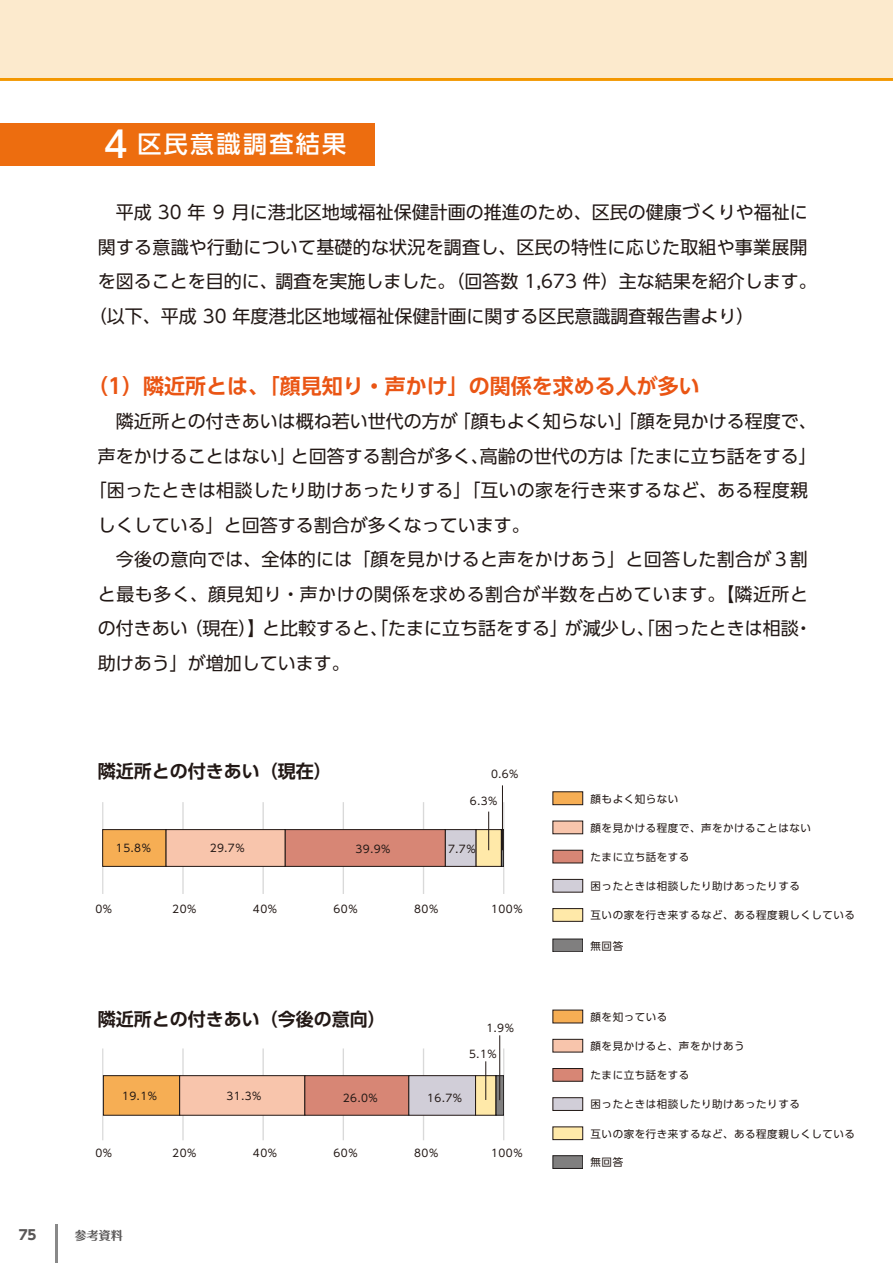
<style>
.page{position:relative;width:893px;height:1263px;background:#fff}
.page>*{position:absolute;margin:0;border:0;box-sizing:border-box;transform-origin:0 0}
.t1{font:500 24px "UD Shin Go Pro";letter-spacing:.1em;color:#fff}
.t2{font:700 21px "UD Shin Go Pro De";color:#ea5514}
.t3{font:18px "UD Shin Go Pro";color:#221815}
.t4{font:18px "UD Shin Go Pro";letter-spacing:.03em;color:#221815}
.t5{font:700 18px "UD Shin Go Pro De";color:#221815}
.t6{font:700 13.5px "UD Shin Go Pro";color:#595757}
.t7{font:700 12px "Maru Fo Pro";color:#595757}
.t8{font:10.5px "UD Shin Go Pro";letter-spacing:.05em;color:#221815}
.s1{font-size:36px}
</style>
<div class="page">
<hr style="left:102px;top:1048px;width:1px;height:92px;background:#d9d9d9">
<hr style="left:182px;top:1048px;width:2px;height:92px;background:#d9d9d9">
<hr style="left:262px;top:1048px;width:2px;height:92px;background:#d9d9d9">
<hr style="left:343px;top:1048px;width:1px;height:92px;background:#d9d9d9">
<hr style="left:423px;top:1048px;width:1px;height:92px;background:#d9d9d9">
<hr style="left:503px;top:1048px;width:1px;height:92px;background:#d9d9d9">
<div style="left:103px;top:1075px;width:77px;height:40px;background:#f6ae54;border:1px solid #221815"></div>
<div style="left:179px;top:1075px;width:126px;height:40px;background:#f8c5ac;border:1px solid #221815"></div>
<div style="left:305px;top:1075px;width:104px;height:40px;background:#d78675;border:1px solid #221815"></div>
<div style="left:409px;top:1075px;width:67px;height:40px;background:#d1ced8;border:1px solid #221815"></div>
<div style="left:475px;top:1075px;width:21px;height:40px;background:#ffe9a9;border:1px solid #221815"></div>
<svg style="left:496px;top:1075px;width:8px;height:40px"></svg>
<hr style="left:102px;top:802px;width:1px;height:92px;background:#d9d9d9">
<hr style="left:182px;top:802px;width:2px;height:92px;background:#d9d9d9">
<hr style="left:262px;top:802px;width:2px;height:92px;background:#d9d9d9">
<hr style="left:343px;top:802px;width:1px;height:92px;background:#d9d9d9">
<hr style="left:423px;top:802px;width:1px;height:92px;background:#d9d9d9">
<hr style="left:503px;top:802px;width:1px;height:92px;background:#d9d9d9">
<div style="left:102px;top:829px;width:64px;height:37px;background:#f6ae54;border:1px solid #221815"></div>
<div style="left:166px;top:829px;width:119px;height:37px;background:#f8c5ac;border:1px solid #221815"></div>
<div style="left:285px;top:829px;width:160px;height:37px;background:#d78675;border:1px solid #221815"></div>
<div style="left:445px;top:829px;width:31px;height:37px;background:#d1ced8;border:1px solid #221815"></div>
<div style="left:476px;top:829px;width:25px;height:37px;background:#ffe9a9"></div>
<div style="left:501px;top:829px;width:3px;height:37px;background:#727171;border:1px solid #040000"></div>
<div style="left:0;top:0;width:893px;height:46px;background:#fceacd"></div>
<svg style="left:0;top:46px;width:893px;height:35px;background:#fbe3bb"></svg>
<div style="left:0;top:123px;width:375px;height:43px;background:#ed6d0f"></div>
<hr style="left:55px;top:1225px;width:2px;height:38px;background:#898989">
<div style="left:553px;top:791px;width:30px;height:14px;background:#f6ae54;border:1px solid #221815"></div>
<div style="left:553px;top:821px;width:30px;height:13px;background:#f8c5ac"></div>
<div style="left:553px;top:850px;width:30px;height:13px;background:#d78675;border:1px solid #221815"></div>
<div style="left:553px;top:879px;width:30px;height:13px;background:#d1ced8;border:1px solid #221815"></div>
<div style="left:553px;top:908px;width:30px;height:13px;background:#ffe9a9;border:1px solid #221815"></div>
<div style="left:553px;top:939px;width:30px;height:13px;background:#807f7f"></div>
<svg style="left:553px;top:1155px;width:30px;height:13px"></svg>
<div style="left:553px;top:1010px;width:30px;height:13px;background:#f6ae54"></div>
<div style="left:553px;top:1039px;width:30px;height:13px;background:#f8c5ac;border:1px solid #221815"></div>
<div style="left:553px;top:1068px;width:30px;height:13px;background:#d78675;border:1px solid #221815"></div>
<div style="left:553px;top:1097px;width:30px;height:13px;background:#d1ced8;border:1px solid #221815"></div>
<div style="left:553px;top:1127px;width:30px;height:13px;background:#ffe9a9;border:1px solid #221815"></div>
<hr style="left:488px;top:812px;width:1px;height:38px;background:#221815">
<hr style="left:502px;top:785px;width:1px;height:65px;background:#221815">
<hr style="left:485px;top:1061px;width:1px;height:39px;background:#221815">
<hr style="left:499px;top:1035px;width:1px;height:65px;background:#221815">
<h1 class="t1" style="left:98px;top:125px;width:250px"><span class="s1">４</span>区民意識調査結果</h1>
<p class="t3" style="left:98px;top:198px;width:712px">　平成 30 年 9 月に港北区地域福祉保健計画の推進のため、区民の健康づくりや福祉に</p>
<p class="t3" style="left:98px;top:232px;width:711px">関する意識や行動について基礎的な状況を調査し、区民の特性に応じた取組や事業展開</p>
<p class="t3" style="left:98px;top:267px;width:721px">を図ることを目的に、調査を実施しました。（回答数 1,673 件）主な結果を紹介します。</p>
<p class="t3" style="left:89px;top:301px;width:667px">（以下、平成 30 年度港北区地域福祉保健計画に関する区民意識調査報告書より）</p>
<p class="t2" style="left:87px;top:369px;width:614px">（1）隣近所とは、「顔見知り・声かけ」の関係を求める人が多い</p>
<p class="t3" style="left:98px;top:407px;width:721px">　隣近所との付きあいは概ね若い世代の方が「顔もよく知らない」「顔を見かける程度で、</p>
<p class="t3" style="left:98px;top:441px;width:721px">声をかけることはない」と回答する割合が多く、高齢の世代の方は「たまに立ち話をする」</p>
<p class="t3" style="left:89px;top:476px;width:721px">「困ったときは相談したり助けあったりする」「互いの家を行き来するなど、ある程度親</p>
<p class="t3" style="left:98px;top:510px;width:433px">しくしている」と回答する割合が多くなっています。</p>
<p class="t3" style="left:98px;top:545px;width:712px">　今後の意向では、全体的には「顔を見かけると声をかけあう」と回答した割合が３割</p>
<p class="t4" style="left:98px;top:579px;width:712px">と最も多く、顔見知り・声かけの関係を求める割合が半数を占めています。【隣近所と</p>
<p class="t3" style="left:98px;top:614px;width:716px">の付きあい（現在）】と比較すると、「たまに立ち話をする」が減少し、「困ったときは相談・</p>
<p class="t3" style="left:98px;top:648px;width:253px">助けあう」が増加しています。</p>
<p class="t5" style="left:98px;top:757px;width:235px">隣近所との付きあい（現在）</p>
<p class="t8" style="left:491px;top:766px;width:29px">0.6%</p>
<p class="t8" style="left:470px;top:792px;width:29px">6.3%</p>
<p class="t8" style="left:116px;top:840px;width:37px">15.8%</p>
<p class="t8" style="left:210px;top:840px;width:37px">29.7%</p>
<p class="t8" style="left:355px;top:841px;width:37px">39.9%</p>
<p class="t8" style="left:448px;top:841px;width:29px">7.7%</p>
<p class="t8" style="left:95px;top:900px;width:18px">0%</p>
<p class="t8" style="left:172px;top:900px;width:26px">20%</p>
<p class="t8" style="left:253px;top:900px;width:26px">40%</p>
<p class="t8" style="left:333px;top:900px;width:26px">60%</p>
<p class="t8" style="left:414px;top:900px;width:26px">80%</p>
<p class="t8" style="left:491px;top:900px;width:33px">100%</p>
<p class="t5" style="left:98px;top:1004px;width:289px">隣近所との付きあい（今後の意向）</p>
<p class="t8" style="left:486px;top:1019px;width:29px">1.9%</p>
<p class="t8" style="left:469px;top:1045px;width:29px">5.1%</p>
<p class="t8" style="left:122px;top:1088px;width:37px">19.1%</p>
<p class="t8" style="left:226px;top:1088px;width:37px">31.3%</p>
<p class="t8" style="left:343px;top:1089px;width:37px">26.0%</p>
<p class="t8" style="left:427px;top:1089px;width:37px">16.7%</p>
<p class="t8" style="left:95px;top:1144px;width:18px">0%</p>
<p class="t8" style="left:172px;top:1144px;width:26px">20%</p>
<p class="t8" style="left:253px;top:1144px;width:26px">40%</p>
<p class="t8" style="left:333px;top:1144px;width:26px">60%</p>
<p class="t8" style="left:414px;top:1144px;width:26px">80%</p>
<p class="t8" style="left:491px;top:1144px;width:33px">100%</p>
<p class="t6" style="left:19px;top:1223px;width:19px">75</p>
<p class="t7" style="left:75px;top:1225px;width:49px">参考資料</p>
<p class="t8" style="left:591px;top:790px;width:89px">顔もよく知らない</p>
<p class="t8" style="left:591px;top:819px;width:222px">顔を見かける程度で、声をかけることはない</p>
<p class="t8" style="left:591px;top:848px;width:100px">たまに立ち話をする</p>
<p class="t8" style="left:591px;top:878px;width:211px">困ったときは相談したり助けあったりする</p>
<p class="t8" style="left:591px;top:907px;width:266px">互いの家を行き来するなど、ある程度親しくしている</p>
<p class="t8" style="left:591px;top:937px;width:34px">無回答</p>
<p class="t8" style="left:591px;top:1008px;width:78px">顔を知っている</p>
<p class="t8" style="left:591px;top:1038px;width:156px">顔を見かけると、声をかけあう</p>
<p class="t8" style="left:591px;top:1067px;width:100px">たまに立ち話をする</p>
<p class="t8" style="left:591px;top:1096px;width:211px">困ったときは相談したり助けあったりする</p>
<p class="t8" style="left:591px;top:1125px;width:266px">互いの家を行き来するなど、ある程度親しくしている</p>
<p class="t8" style="left:591px;top:1154px;width:34px">無回答</p>
</div>
